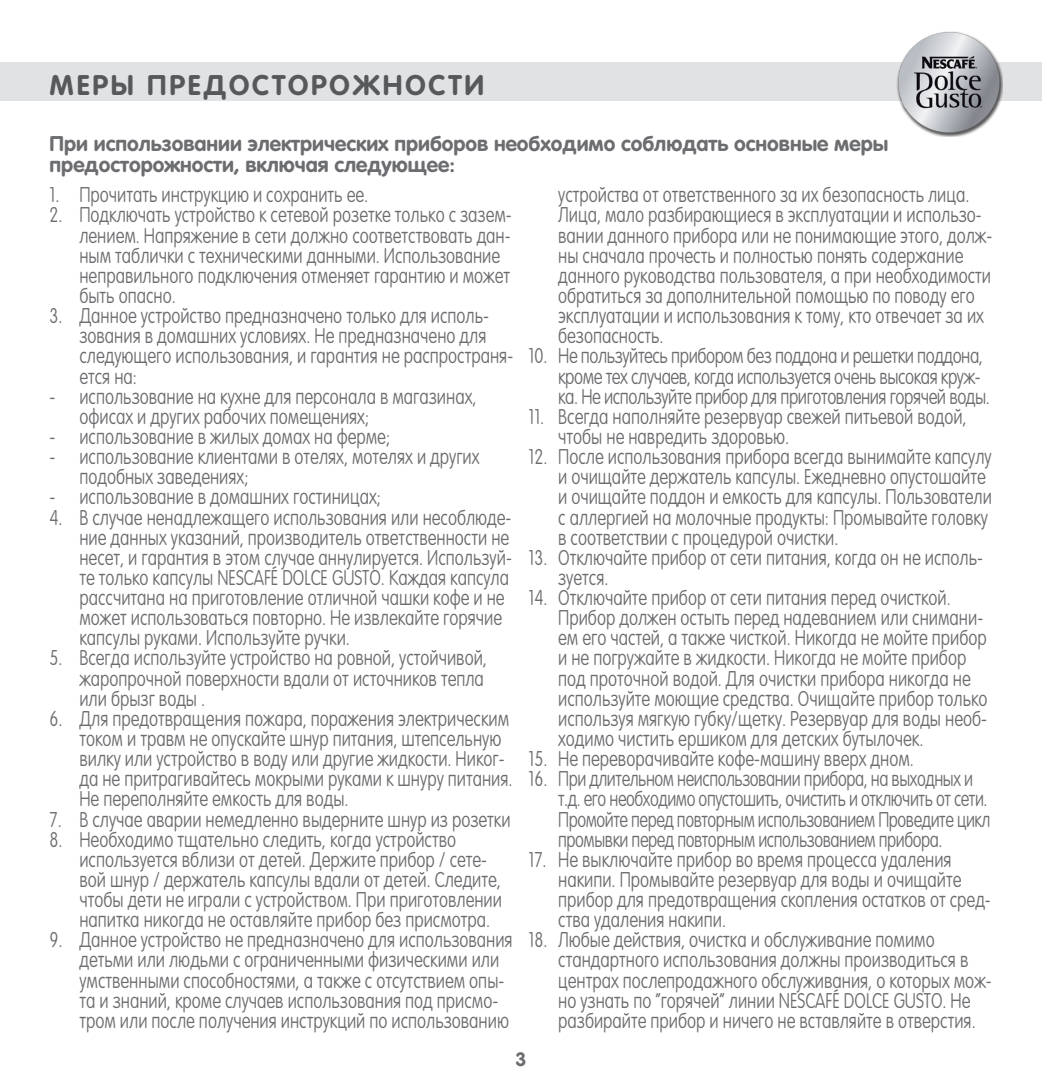
<style>
.page{position:relative;width:1042px;height:1092px;background:#fff}
.page>*{position:absolute;margin:0;border:0;box-sizing:border-box;transform-origin:0 0}
.Titel{font:700 28px "VAG Rounded LTCYR";letter-spacing:.1em;color:#57585a}
.Text{font:100 21px/20.1px "VAG Rounded LTCYR";color:#6c6d70;scale:.8 1}
.Text-2{font:100 21px/20.1px "VAG Rounded LTCYR";letter-spacing:-.025em;color:#6c6d70;scale:.8 1}
.Text-3{font:700 21px/21px "VAG Rounded LTCYR";color:#6c6d70}
.Pagina_rechts{font:700 19.25px "VAG Rounded LT Com";color:#6c6d70}
</style>
<div class="page">
<div style="left:0;top:63px;width:1042px;height:38px;background:#e1e2e4"></div>
<img style="left:895px;top:31px;width:107px;height:106px">
<p class="Titel" style="left:50px;top:68px;width:436px">МЕРЫ ПРЕДОСТОРОЖНОСТИ</p>
<p class="Text-3" style="left:50px;top:133px;width:840px">При использовании электрических приборов необходимо соблюдать основные меры предосторожности, включая следующее:</p>
<p class="Text" style="left:50px;top:186px;width:400px">1. Прочитать инструкцию и сохранить ее.</p>
<p class="Text" style="left:79px;top:206px;width:542px;text-indent:-30px">2. Подключать устройство к сетевой розетке только с зазем&shy;лением. Напряжение в сети должно соответствовать дан&shy;ным таблички с техническими данными. Использование неправильного подключения отменяет гарантию и может быть опасно.</p>
<p class="Text" style="left:79px;top:306px;width:544px;text-indent:-30px">3. Данное устройство предназначено только для исполь&shy;зования в домашних условиях. Не предназначено для следующего использования, и гарантия не распространя&shy;ется на:</p>
<p class="Text" style="left:79px;top:387px;width:498px;text-indent:-30px">- использование на кухне для персонала в магазинах, офисах и других рабочих помещениях;</p>
<p class="Text" style="left:50px;top:427px;width:427px">- использование в жилых домах на ферме;</p>
<p class="Text" style="left:79px;top:447px;width:502px;text-indent:-30px">- использование клиентами в отелях, мотелях и других подобных заведениях;</p>
<p class="Text" style="left:50px;top:487px;width:415px">- использование в домашних гостиницах;</p>
<p class="Text" style="left:79px;top:508px;width:542px;text-indent:-30px">4. В случае ненадлежащего использования или несоблюде&shy;ние данных указаний, производитель ответственности не несет, и гарантия в этом случае аннулируется. Используй&shy;те только капсулы NESCAFÉ DOLCE GUSTO. Каждая капсула рассчитана на приготовление отличной чашки кофе и не может использоваться повторно. Не извлекайте горячие капсулы руками. Используйте ручки.</p>
<p class="Text" style="left:79px;top:648px;width:511px;text-indent:-30px">5. Всегда используйте устройство на ровной, устойчивой, жаропрочной поверхности вдали от источников тепла или брызг воды .</p>
<p class="Text" style="left:79px;top:709px;width:543px;text-indent:-30px">6. Для предотвращения пожара, поражения электрическим током и травм не опускайте шнур питания, штепсельную вилку или устройство в воду или другие жидкости. Никог&shy;да не притрагивайтесь мокрыми руками к шнуру питания.<br>Не переполняйте емкость для воды.</p>
<p class="Text" style="left:50px;top:809px;width:578px">7. В случае аварии немедленно выдерните шнур из розетки</p>
<p class="Text" style="left:79px;top:830px;width:530px;text-indent:-30px">8. Необходимо тщательно следить, когда устройство используется вблизи от детей. Держите прибор / сете&shy;вой шнур / держатель капсулы вдали от детей. Следите, чтобы дети не играли с устройством. При приготовлении напитка никогда не оставляйте прибор без присмотра.</p>
<p class="Text" style="left:79px;top:930px;width:543px;text-indent:-30px">9. Данное устройство не предназначено для использования детьми или людьми с ограниченными физическими или умственными способностями, а также с отсутствием опы&shy;та и знаний, кроме случаев использования под присмо&shy;тром или после получения инструкций по использованию</p>
<p class="Text" style="left:558px;top:186px;width:544px">устройства от ответственного за их безопасность лица.<br>Лица, мало разбирающиеся в эксплуатации и использо&shy;вании данного прибора или не понимающие этого, долж&shy;ны сначала прочесть и полностью понять содержание данного руководства пользователя, а при необходимости обратиться за дополнительной помощью по поводу его эксплуатации и использования к тому, кто отвечает за их безопасность.</p>
<p class="Text-2" style="left:558px;top:347px;width:541px;text-indent:-30px">10. Не пользуйтесь прибором без поддона и решетки поддона, кроме тех случаев, когда используется очень высокая круж&shy;ка. Не используйте прибор для приготовления горячей воды.</p>
<p class="Text" style="left:558px;top:407px;width:512px;text-indent:-30px">11. Всегда наполняйте резервуар свежей питьевой водой, чтобы не навредить здоровью.</p>
<p class="Text" style="left:558px;top:447px;width:544px;text-indent:-30px">12. После использования прибора всегда вынимайте капсулу и очищайте держатель капсулы. Ежедневно опустошайте и очищайте поддон и емкость для капсулы. Пользователи с аллергией на молочные продукты: Промывайте головку в соответствии с процедурой очистки.</p>
<p class="Text" style="left:558px;top:548px;width:532px;text-indent:-30px">13. Отключайте прибор от сети питания, когда он не исполь&shy;зуется.</p>
<p class="Text" style="left:558px;top:588px;width:538px;text-indent:-30px">14. Отключайте прибор от сети питания перед очисткой.<br>Прибор должен остыть перед надеванием или снимани&shy;ем его частей, а также чисткой. Никогда не мойте прибор и не погружайте в жидкости. Никогда не мойте прибор под проточной водой. Для очистки прибора никогда не используйте моющие средства. Очищайте прибор только используя мягкую губку/щетку. Резервуар для воды необ&shy;ходимо чистить ершиком для детских бутылочек.</p>
<p class="Text" style="left:528px;top:749px;width:483px">15. Не переворачивайте кофе-машину вверх дном.</p>
<p class="Text-2" style="left:558px;top:769px;width:542px;text-indent:-30px">16. При длительном неиспользовании прибора, на выходных и т.д. его необходимо опустошить, очистить и отключить от сети.<br>Промойте перед повторным использованием Проведите цикл промывки перед повторным использованием прибора.</p>
<p class="Text" style="left:558px;top:850px;width:542px;text-indent:-30px">17. Не выключайте прибор во время процесса удаления накипи. Промывайте резервуар для воды и очищайте прибор для предотвращения скопления остатков от сред&shy;ства удаления накипи.</p>
<p class="Text" style="left:558px;top:930px;width:543px;text-indent:-30px">18. Любые действия, очистка и обслуживание помимо стандартного использования должны производиться в центрах послепродажного обслуживания, о которых мож&shy;но узнать по “горячей” линии NESCAFÉ DOLCE GUSTO. Не разбирайте прибор и ничего не вставляйте в отверстия.</p>
<p class="Pagina_rechts" style="left:515px;top:1047px;width:13px">3</p>
</div>
